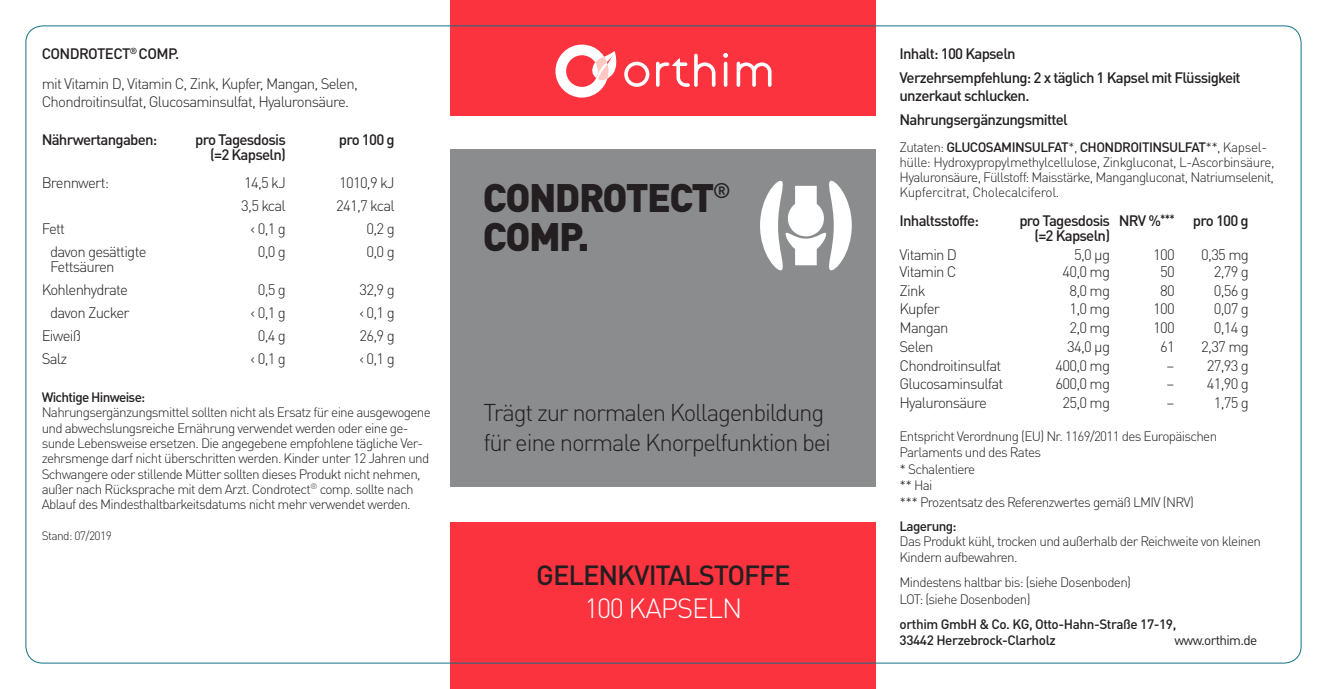
<style>
.page{position:relative;width:1327px;height:689px;background:#fff}
.page>*{position:absolute;margin:0;border:0;box-sizing:border-box;transform-origin:0 0}
.t1{font:900 39.3px/39px "DINOT";letter-spacing:-.04em;color:#231f20}
.t2{font:500 27.3px "DINOT";letter-spacing:-.04em;color:#231f20}
.t3{font:300 27.3px "DINOT";letter-spacing:-.04em;color:#fff}
.t4{font:300 24px/30px "DINOT";letter-spacing:-.05em;color:#231f20}
.t5{font:300 15px/30px "DINOT";letter-spacing:-.05em;color:#231f20}
.t6{font:500 15px/24px "DINOT";letter-spacing:-.05em;color:#231f20}
.t7{font:300 13.5px/15.3px "DINOT";letter-spacing:-.05em;color:#231f20}
.t8{font:500 13.5px/16.2px "DINOT";letter-spacing:-.03em;color:#231f20}
.t9{font:500 13.5px "DINOT";letter-spacing:-.05em;color:#231f20}
.t10{font:13.5px "DINOT";letter-spacing:-.05em;color:#231f20}
.t11{font:300 12px "DINOT";letter-spacing:-.05em;color:#231f20}
.s1{font-weight:500}
</style>
<div class="page">
<div style="left:451px;top:0;width:425px;height:116px;background:#fb333e"></div>
<div style="left:451px;top:522px;width:425px;height:167px;background:#fb333e"></div>
<div style="left:451px;top:150px;width:425px;height:337px;background:#8b8c8e"></div>
<svg style="left:760px;top:180px;width:92px;height:91px"></svg>
<svg style="left:624px;top:53px;width:147px;height:34px"></svg>
<svg style="left:555px;top:45px;width:62px;height:53px"></svg>
<p class="t5" style="left:42px;top:37px;width:318px"><span class="s1">CONDROTECT</span><sup>®</sup> <span class="s1">COMP.<br></span>mit Vitamin D, Vitamin C, Zink, Kupfer, Mangan, Selen,</p>
<p class="t5" style="left:42px;top:85px;width:309px">Chondroitinsulfat, Glucosaminsulfat, Hyaluronsäure.</p>
<p class="t6" style="left:42px;top:127px;width:117px">Nährwertangaben:</p>
<p class="t6" style="left:195px;top:131px;width:92px;line-height:15px;text-align:right">pro Tagesdosis (=2 Kapseln)</p>
<p class="t6" style="left:339px;top:127px;width:57px">pro 100 g</p>
<p class="t5" style="left:42px;top:166px;width:69px">Brennwert:</p>
<p class="t5" style="left:244px;top:166px;width:43px">14,5 kJ</p>
<p class="t5" style="left:339px;top:166px;width:57px">1010,9 kJ</p>
<p class="t5" style="left:241px;top:189px;width:46px">3,5 kcal</p>
<p class="t5" style="left:336px;top:189px;width:60px">241,7 kcal</p>
<p class="t5" style="left:42px;top:212px;width:25px">Fett</p>
<p class="t5" style="left:251px;top:212px;width:37px">‹ 0,1 g</p>
<p class="t5" style="left:366px;top:212px;width:30px">0,2 g</p>
<p class="t5" style="left:50px;top:243px;width:98px;line-height:15px">davon gesättigte<br>Fettsäuren</p>
<p class="t5" style="left:258px;top:235px;width:30px">0,0 g</p>
<p class="t5" style="left:366px;top:235px;width:30px">0,0 g</p>
<p class="t5" style="left:42px;top:273px;width:88px">Kohlenhydrate</p>
<p class="t5" style="left:258px;top:273px;width:30px">0,5 g</p>
<p class="t5" style="left:359px;top:273px;width:37px">32,9 g</p>
<p class="t5" style="left:50px;top:296px;width:81px">davon Zucker</p>
<p class="t5" style="left:251px;top:296px;width:37px">‹ 0,1 g</p>
<p class="t5" style="left:359px;top:296px;width:37px">‹ 0,1 g</p>
<p class="t5" style="left:42px;top:319px;width:41px">Eiweiß</p>
<p class="t5" style="left:258px;top:319px;width:30px">0,4 g</p>
<p class="t5" style="left:359px;top:319px;width:37px">26,9 g</p>
<p class="t5" style="left:42px;top:342px;width:27px">Salz</p>
<p class="t5" style="left:251px;top:342px;width:37px">‹ 0,1 g</p>
<p class="t5" style="left:359px;top:342px;width:37px">‹ 0,1 g</p>
<p class="t9" style="left:42px;top:387px;width:105px">Wichtige Hinweise:</p>
<p class="t7" style="left:42px;top:404px;width:391px">Nahrungsergänzungsmittel sollten nicht als Ersatz für eine ausgewogene und abwechslungsreiche Ernährung verwendet werden oder eine ge&shy;sunde Lebensweise ersetzen. Die angegebene empfohlene tägliche Ver&shy;zehrsmenge darf nicht überschritten werden. Kinder unter 12 Jahren und Schwangere oder stillende Mütter sollten dieses Produkt nicht nehmen, außer nach Rücksprache mit dem Arzt. Condrotect<sup>®</sup> comp. sollte nach Ablauf des Mindesthaltbarkeitsdatums nicht mehr verwendet werden.</p>
<p class="t11" style="left:42px;top:526px;width:72px">Stand: 07/2019</p>
<h1 class="t1" style="left:483px;top:174px;width:249px">CONDROTECT<sup>®<br></sup>COMP.</h1>
<h3 class="t4" style="left:483px;top:395px;width:349px">Trägt zur normalen Kollagenbildung für eine normale Knorpelfunktion bei</h3>
<h2 class="t2" style="left:536px;top:554px;width:256px">GELENKVITALSTOFFE</h2>
<h2 class="t3" style="left:584px;top:588px;width:159px">100 KAPSELN</h2>
<p class="t6" style="left:899px;top:40px;width:343px">Inhalt: 100 Kapseln<br>Verzehrsempfehlung: 2 x täglich 1 Kapsel mit Flüssigkeit</p>
<p class="t6" style="left:899px;top:82px;width:170px">unzerkaut schlucken.<br>Nahrungsergänzungsmittel</p>
<p class="t7" style="left:899px;top:138px;width:377px">Zutaten: <span class="s1">GLUCOSAMINSULFAT</span>*, <span class="s1">CHONDROITINSULFAT</span>**, Kapsel&shy;hülle: Hydroxypropylmethylcellulose, Zinkgluconat, L-Ascorbinsäure, Hyaluronsäure, Füllstoff: Maisstärke, Mangangluconat, Natriumselenit, Kupfercitrat, Cholecalciferol.</p>
<p class="t6" style="left:899px;top:207px;width:81px">Inhaltsstoffe:</p>
<p class="t6" style="left:1019px;top:212px;width:92px;line-height:15px;text-align:right">pro Tagesdosis (=2 Kapseln)</p>
<p class="t6" style="left:1119px;top:207px;width:132px">NRV %<sup>***</sup> pro 100 g</p>
<p class="t5" style="left:899px;top:238px;width:59px">Vitamin D</p>
<p class="t5" style="left:1074px;top:238px;width:37px">5,0 μg</p>
<p class="t5" style="left:1153px;top:238px;width:23px">100</p>
<p class="t5" style="left:1201px;top:238px;width:49px">0,35 mg</p>
<p class="t5" style="left:899px;top:255px;width:59px">Vitamin C</p>
<p class="t5" style="left:1062px;top:255px;width:49px">40,0 mg</p>
<p class="t5" style="left:1160px;top:255px;width:16px">50</p>
<p class="t5" style="left:1213px;top:255px;width:37px">2,79 g</p>
<p class="t5" style="left:899px;top:274px;width:28px">Zink</p>
<p class="t5" style="left:1069px;top:274px;width:42px">8,0 mg</p>
<p class="t5" style="left:1160px;top:274px;width:16px">80</p>
<p class="t5" style="left:1213px;top:274px;width:37px">0,56 g</p>
<p class="t5" style="left:899px;top:293px;width:42px">Kupfer</p>
<p class="t5" style="left:1069px;top:293px;width:42px">1,0 mg</p>
<p class="t5" style="left:1153px;top:293px;width:23px">100</p>
<p class="t5" style="left:1213px;top:293px;width:37px">0,07 g</p>
<p class="t5" style="left:899px;top:311px;width:51px">Mangan</p>
<p class="t5" style="left:1069px;top:311px;width:42px">2,0 mg</p>
<p class="t5" style="left:1153px;top:311px;width:23px">100</p>
<p class="t5" style="left:1213px;top:311px;width:37px">0,14 g</p>
<p class="t5" style="left:899px;top:330px;width:36px">Selen</p>
<p class="t5" style="left:1067px;top:330px;width:44px">34,0 μg</p>
<p class="t5" style="left:1160px;top:330px;width:16px">61</p>
<p class="t5" style="left:1201px;top:330px;width:49px">2,37 mg</p>
<p class="t5" style="left:899px;top:349px;width:103px">Chondroitinsulfat</p>
<p class="t5" style="left:1055px;top:349px;width:56px">400,0 mg</p>
<p class="t5" style="left:1166px;top:349px;width:84px">– 27,93 g</p>
<p class="t5" style="left:899px;top:368px;width:105px">Glucosaminsulfat</p>
<p class="t5" style="left:1055px;top:368px;width:56px">600,0 mg</p>
<p class="t5" style="left:1166px;top:368px;width:84px">– 41,90 g</p>
<p class="t5" style="left:899px;top:386px;width:89px">Hyaluronsäure</p>
<p class="t5" style="left:1062px;top:386px;width:49px">25,0 mg</p>
<p class="t5" style="left:1166px;top:386px;width:10px">–</p>
<p class="t5" style="left:1213px;top:386px;width:37px">1,75 g</p>
<p class="t7" style="left:899px;top:426px;width:319px;line-height:16.5px">Entspricht Verordnung (EU) Nr. 1169/2011 des Europäischen<br>Parlaments und des Rates<br>* Schalentiere<br>** Hai<br>*** Prozentsatz des Referenzwertes gemäß LMIV (NRV)</p>
<p class="t9" style="left:899px;top:516px;width:58px">Lagerung:</p>
<p class="t7" style="left:899px;top:533px;width:363px">Das Produkt kühl, trocken und außerhalb der Reichweite von kleinen<br>Kindern aufbewahren.</p>
<p class="t7" style="left:899px;top:573px;width:233px;line-height:16.5px">Mindestens haltbar bis: (siehe Dosenboden)<br>LOT: (siehe Dosenboden)</p>
<p class="t8" style="left:899px;top:615px;width:278px">orthim GmbH &amp; Co. KG, Otto-Hahn-Straße 17-19,<br>33442 Herzebrock-Clarholz</p>
<p class="t10" style="left:1174px;top:630px;width:84px">www.orthim.de</p>
</div>
